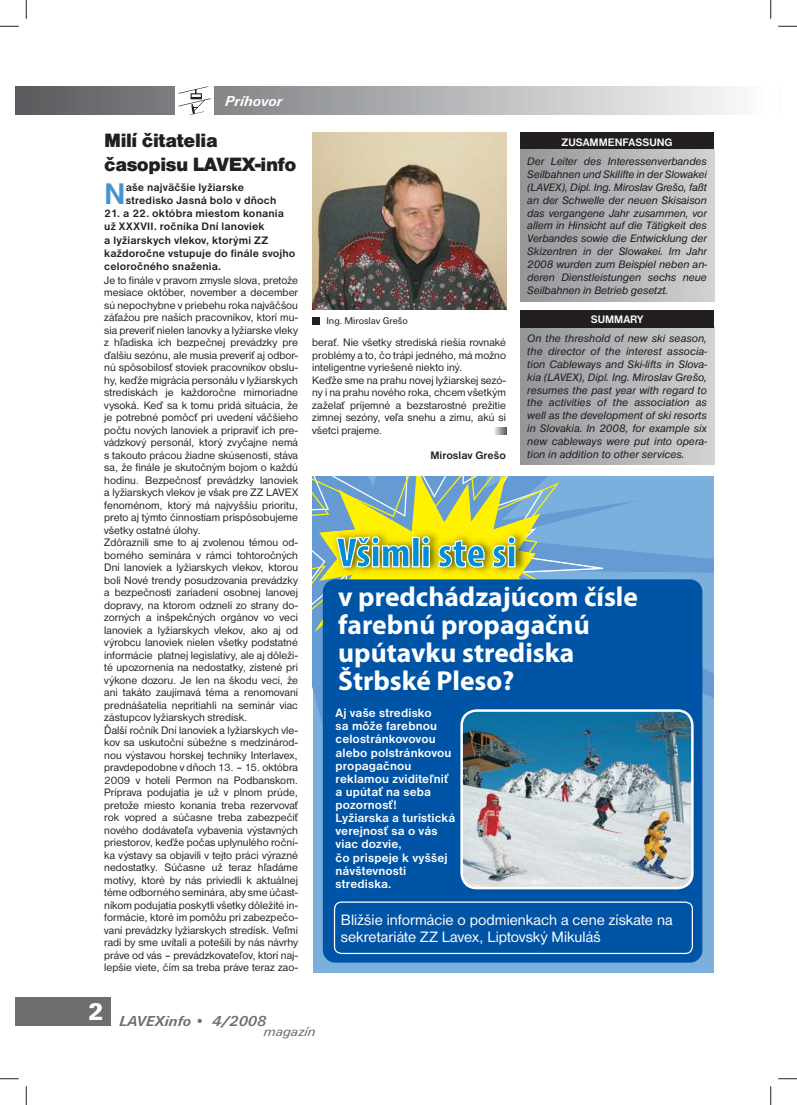
<style>
.page{position:relative;width:797px;height:1105px;background:#fff}
.page>*{position:absolute;margin:0;border:0;box-sizing:border-box;transform-origin:0 0}
.t1{font:900 condensed 42.5px "Myriad Pro";color:#008fd4}
.t2{font:700 30.88px "Nimbus Sans DCE";color:#4695d1}
.t3{font:700 27.5px/28px "Myriad Pro";color:#fff}
.t4{font:900 25px "Unitus TCE";color:#fff}
.t5{font:900 20px/23.4px "Nimbus Sans DCE";letter-spacing:-.02em;color:#231f20}
.t6{font:15.62px/16.9px "Nimbus Sans DCE";color:#fff}
.t7{font:italic 700 15px "Unitus TCE";color:#6d6e70}
.t8{font:italic 700 15px "Unitus TCE";color:#fff}
.t9{font:italic 13.75px "Unitus TCE";color:#6d6e70}
.t10{font:700 12.5px/13.1px "Nimbus Sans DCE";letter-spacing:.01em;color:#fff}
.t11{font:11.25px/12.5px "Nimbus Sans DCE";letter-spacing:.005em;color:#231f20}
.t12{font:italic 11.25px/12.9px "Nimbus Sans DCE";letter-spacing:-.01em;color:#231f20;text-align:justify}
.t13{font:700 11.25px/13.1px "Nimbus Sans DCE";letter-spacing:.015em;color:#231f20}
.t14{font:700 11.25px "Nimbus Sans DCE";color:#fff}
.t15{font:10px "Unitus TCE";color:#231f20}
</style>
<div class="page">
<div style="left:16px;top:997px;width:95px;height:28px;background:#6d6e70"></div>
<div style="left:16px;top:86px;width:754px;height:29px;background:linear-gradient(to right,#585a5d,#fafcfd)"></div>
<div style="left:175px;top:83px;width:39px;height:35px;background:#fff"></div>
<svg style="left:179px;top:86px;width:32px;height:29px"></svg>
<div style="left:313px;top:476px;width:400px;height:496px;background:#7aafde"></div>
<svg style="left:319px;top:556px;width:394px;height:270px"></svg>
<svg style="left:313px;top:501px;width:366px;height:209px"></svg>
<svg style="left:314px;top:476px;width:238px;height:173px;background:#94b59f"></svg>
<img style="left:552px;top:520px;width:103px;height:59px">
<img style="left:552px;top:528px;width:51px;height:51px">
<img style="left:552px;top:539px;width:5px;height:40px">
<img style="left:327px;top:520px;width:225px;height:62px">
<svg style="left:335px;top:536px;width:181px;height:32px;background:#c6bd39"></svg>
<div style="left:323px;top:579px;width:379px;height:384px;background:#0054a6;border-radius:13px"></div>
<svg style="left:494px;top:427px;width:12px;height:7px"></svg>
<img style="left:312px;top:133px;width:194px;height:177px">
<div style="left:312px;top:317px;width:7px;height:7px;background:#231f20"></div>
<div style="left:520px;top:133px;width:194px;height:17px;background:#231f20"></div>
<div style="left:520px;top:150px;width:194px;height:152px;background:linear-gradient(to right,#939598,#d0d2d4)"></div>
<div style="left:520px;top:327px;width:194px;height:138px;background:linear-gradient(to right,#939598,#d0d2d4)"></div>
<div style="left:520px;top:310px;width:194px;height:17px;background:#231f20"></div>
<img style="left:461px;top:710px;width:231px;height:178px;border-radius:15px">
<div style="left:460px;top:709px;width:233px;height:180px;border:2px solid #fff;border-radius:15px"></div>
<div style="left:334px;top:901px;width:359px;height:53px;border:1px solid #fff;border-radius:7px"></div>
<svg style="left:0;top:25px;width:19px;height:2px"></svg>
<svg style="left:778px;top:25px;width:19px;height:2px"></svg>
<svg style="left:0;top:1078px;width:19px;height:1px"></svg>
<svg style="left:778px;top:1078px;width:19px;height:1px"></svg>
<svg style="left:25px;top:0;width:2px;height:19px"></svg>
<svg style="left:25px;top:1086px;width:2px;height:19px"></svg>
<svg style="left:770px;top:0;width:1px;height:19px"></svg>
<svg style="left:770px;top:1086px;width:1px;height:19px"></svg>
<h3 class="t8" style="left:225px;top:95px;width:59px">Príhovor</h3>
<h3 class="t5" style="left:104px;top:129px;width:194px">Milí čitatelia časopisu LAVEX-info</h3>
<h2 class="t2" style="left:104px;top:182px;width:23px">N</h2>
<p class="t13" style="left:126px;top:181px;width:152px">aše najväčšie lyžiarske stredisko Jasná bolo v dňoch</p>
<p class="t13" style="left:104px;top:207px;width:193px">21. a 22. októ bra miestom konania už XXXVII. roční ka Dní lanoviek<br>a lyžiarskych vlekov, ktorými ZZ každoročne vstupuje do finále svojho celoročného snaženia.</p>
<p class="t11" style="left:104px;top:275px;width:195px">Je to finále v pravom zmysle slova, pretože mesiace október, november a december sú nepochybne v priebehu roka najväčšou záťažou pre našich pracovníkov, ktorí mu&shy;sia preveriť nielen lanovky a lyžiarske vleky z hľadiska ich bezpečnej prevádzky pre ďalšiu sezónu, ale musia preveriť aj odbor&shy;nú spôsobilosť stoviek pracovníkov obslu&shy;hy, keďže migrácia personálu v lyžiarskych strediskách je každoročne mimoriadne vysoká. Keď sa k tomu pridá situácia, že je potrebné pomôcť pri uvedení väčšieho počtu nových lanoviek a pripraviť ich pre&shy;vádzkový personál, ktorý zvyčajne nemá s takouto prácou žiadne skúsenosti, stáva sa, že finále je skutočným bojom o každú hodinu. Bezpečnosť prevádzky lanoviek a lyžiarskych vlekov je však pre ZZ LAVEX fenoménom, ktorý má najvyššiu prioritu, preto aj týmto činnostiam prispôsobujeme všetky ostatné úlohy.<br>Zdôraznili sme to aj zvolenou témou od&shy;borného seminára v rámci tohtoročných Dní lanoviek a lyžiarskych vlekov, ktorou boli Nové trendy posudzovania prevádzky a bezpečnosti zariadení osobnej lanovej dopravy, na ktorom odzneli zo strany do&shy;zorných a inšpekčných orgánov vo veci lanoviek a lyžiarskych vlekov, ako aj od výrobcu lanoviek nielen všetky podstatné informácie platnej legislatívy, ale aj dôleži&shy;té upozornenia na nedostatky, zistené pri výkone dozoru. Je len na škodu veci, že ani takáto zaujímavá téma a renomovaní prednášatelia nepritiahli na seminár viac zástupcov lyžiarskych stredísk.<br>Ďalší ročník Dní lanoviek a lyžiarskych vle&shy;kov sa uskutoční súbežne s medzinárod&shy;nou výstavou horskej techniky Interlavex, pravdepodobne v dňoch 13. – 15. októbra 2009 v hoteli Permon na Podbanskom.<br>Príprava podujatia je už v plnom prúde, pretože miesto konania treba rezervovať rok vopred a súčasne treba zabezpečiť nového dodávateľa vybavenia výstavných priestorov, keďže počas uplynulého roční&shy;ka výstavy sa objavili v tejto práci výrazné nedostatky. Súčasne už teraz hľadáme motívy, ktoré by nás priviedli k aktuálnej téme odborného seminára, aby sme účast&shy;níkom podujatia poskytli všetky dôležité in&shy;formácie, ktoré im pomôžu pri zabezpečo&shy;vaní prevádzky lyžiarskych stredísk. Veľmi radi by sme uvítali a potešili by nás návrhy práve od vás – prevádzkovateľov, ktorí naj&shy;lepšie viete, čím sa treba práve teraz zao-</p>
<p class="t15" style="left:326px;top:317px;width:83px">Ing. Miroslav Grešo</p>
<p class="t11" style="left:312px;top:337px;width:195px">berať. Nie všetky strediská riešia rovnaké problémy a to, čo trápi jedného, má možno inteligentne vyriešené niekto iný.<br>Keďže sme na prahu novej lyžiarskej sezó&shy;ny i na prahu nového roka, chcem všetkým zaželať príjemné a bezstarostné prežitie zimnej sezóny, veľa snehu a zimu, akú si všetci prajeme.</p>
<p class="t13" style="left:430px;top:449px;width:77px">Miroslav Grešo</p>
<p class="t14" style="left:561px;top:138px;width:113px">ZUSAMMENFASSUNG</p>
<p class="t12" style="left:527px;top:156px;width:181px">Der Leiter des Interessenverbandes Seilbahnen und Skilifte in der Slowakei (LAVEX), Dipl. Ing. Miroslav Grešo, faßt an der Schwelle der neuen Skisaison das vergangene Jahr zusammen, vor allem in Hinsicht auf die Tätigkeit des Verbandes sowie die Entwicklung der Skizentren in der Slowakei. Im Jahr 2008 wurden zum Beispiel neben an&shy;deren Dienstleistungen sechs neue Seilbahnen in Betrieb gesetzt.</p>
<p class="t12" style="left:527px;top:333px;width:181px">On the threshold of new ski season, the director of the interest associa&shy;tion Cableways and Ski-lifts in Slova&shy;kia (LAVEX), Dipl. Ing. Miroslav Grešo, resumes the past year with regard to the activities of the association as well as the development of ski resorts in Slovakia. In 2008, for example six new cableways were put into opera&shy;tion in addition to other services.</p>
<p class="t14" style="left:590px;top:315px;width:54px">SUMMARY</p>
<h1 class="t1" style="left:337px;top:527px;width:181px">Všimli ste si</h1>
<h3 class="t3" style="left:338px;top:585px;width:301px">v predchádzajúcom čísle farebnú propagačnú upútavku strediska<br>Štrbské Pleso?</h3>
<p class="t10" style="left:335px;top:707px;width:121px">Aj vaše stredisko<br>sa môže farebnou celostránkovovou alebo polstránkovou propagačnou reklamou zviditeľniť a upútať na seba pozornosť!<br>Lyžiarska a turistická verejnosť sa o vás viac dozvie,<br>čo prispeje k vyššej návštevnosti strediska.</p>
<h3 class="t6" style="left:341px;top:913px;width:333px">Bližšie informácie o podmienkach a cene získate na sekretariáte ZZ Lavex, Liptovský Mikuláš</h3>
<h3 class="t4" style="left:88px;top:1002px;width:17px">2</h3>
<h3 class="t7" style="left:120px;top:1015px;width:148px">LAVEXinfo • 4/2008</h3>
<p class="t9" style="left:264px;top:1026px;width:53px">magazín</p>
</div>
